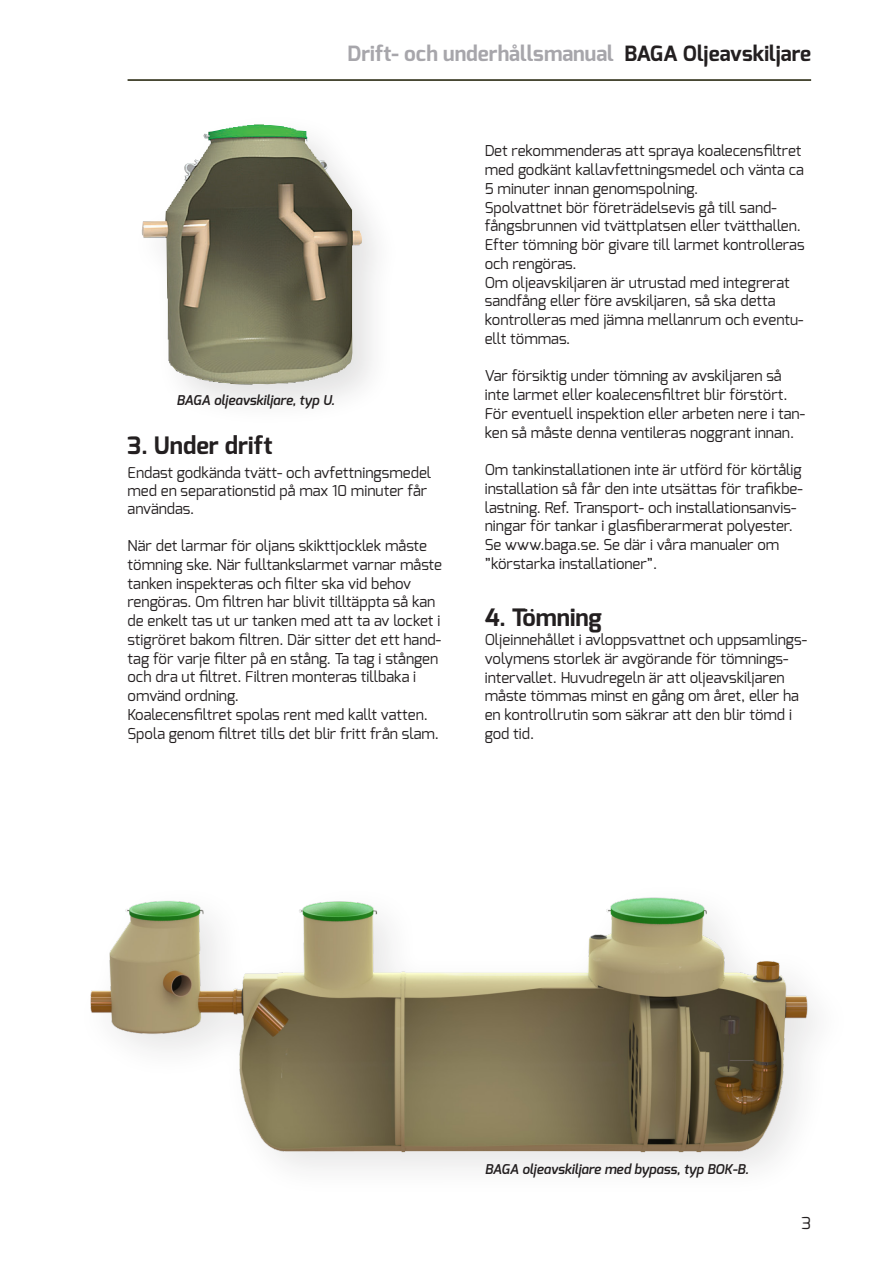
<style>
.page{position:relative;width:893px;height:1263px;background:#fff}
.page>*{position:absolute;margin:0;border:0;box-sizing:border-box;transform-origin:0 0}
.t1{font:700 24px "Exo";color:#231f20}
.t2{font:700 21px "Exo";color:#a7a6ab}
.t3{font:16.5px "Exo";color:#231f20}
.brödtext{font:15px/18.8px "Exo";color:#231f20}
.brödtext-2{font:italic 600 13.5px "Exo";color:#231f20}
.s1{color:#231f20}
</style>
<div class="page">
<hr style="left:128px;top:79px;width:683px;height:2px;background:#1a1a00">
<div style="left:130px;top:112px;width:274px;height:316px;background:#231f20;opacity:.13"></div>
<img style="left:141px;top:124px;width:222px;height:261px">
<img style="left:90px;top:897px;width:724px;height:266px">
<h2 class="t2" style="left:348px;top:40px;width:465px">Drift- och underhållsmanual <span class="s1">BAGA Oljeavskiljare</span></h2>
<p class="brödtext-2" style="left:176px;top:392px;width:160px">BAGA oljeavskiljare, typ U.</p>
<p class="t1" style="left:128px;top:429px;width:147px">3. Under drift</p>
<p class="brödtext" style="left:128px;top:463px;width:305px;line-height:18px">Endast godkända tvätt- och avfettningsmedel med en separationstid på max 10 minuter får användas.</p>
<p class="brödtext" style="left:128px;top:536px;width:316px">När det larmar för oljans skikttjocklek måste tömning ske. När fulltankslarmet varnar måste tanken inspekteras och filter ska vid behov rengöras. Om filtren har blivit tilltäppta så kan de enkelt tas ut ur tanken med att ta av locket i stigröret bakom filtren. Där sitter det ett hand&shy;tag för varje filter på en stång. Ta tag i stången och dra ut filtret. Filtren monteras tillbaka i omvänd ordning.</p>
<p class="brödtext" style="left:128px;top:705px;width:313px">Koalecensfiltret spolas rent med kallt vatten.<br>Spola genom filtret tills det blir fritt från slam.</p>
<p class="brödtext" style="left:485px;top:142px;width:321px">Det rekommenderas att spraya koalecensfiltret med godkänt kallavfettningsmedel och vänta ca<br>5 minuter innan genomspolning.</p>
<p class="brödtext" style="left:485px;top:198px;width:321px">Spolvattnet bör företrädelsevis gå till sand&shy;fångsbrunnen vid tvättplatsen eller tvätthallen.<br>Efter tömning bör givare till larmet kontrolleras och rengöras.</p>
<p class="brödtext" style="left:485px;top:273px;width:320px">Om oljeavskiljaren är utrustad med integrerat sandfång eller före avskiljaren, så ska detta kontrolleras med jämna mellanrum och eventu&shy;ellt tömmas.</p>
<p class="brödtext" style="left:485px;top:367px;width:304px">Var försiktig under tömning av avskiljaren så inte larmet eller koalecensfiltret blir förstört.</p>
<p class="brödtext" style="left:485px;top:404px;width:322px">För eventuell inspektion eller arbeten nere i tan&shy;ken så måste denna ventileras noggrant innan.</p>
<p class="brödtext" style="left:485px;top:460px;width:320px">Om tankinstallationen inte är utförd för körtålig installation så får den inte utsättas för trafikbe&shy;lastning. Ref. Transport- och installationsanvis&shy;ningar för tankar i glasfiberarmerat polyester.<br>Se www.baga.se. Se där i våra manualer om ”körstarka installationer”.</p>
<p class="t1" style="left:485px;top:602px;width:119px">4. Tömning</p>
<p class="brödtext" style="left:485px;top:630px;width:324px">Oljeinnehållet i avloppsvattnet och uppsamlings&shy;volymens storlek är avgörande för tömnings&shy;intervallet. Huvudregeln är att oljeavskiljaren måste tömmas minst en gång om året, eller ha en kontrollrutin som säkrar att den blir tömd i god tid.</p>
<p class="brödtext-2" style="left:485px;top:1161px;width:266px">BAGA oljeavskiljare med bypass, typ BOK-B.</p>
<p class="t3" style="left:801px;top:1212px;width:11px">3</p>
</div>
